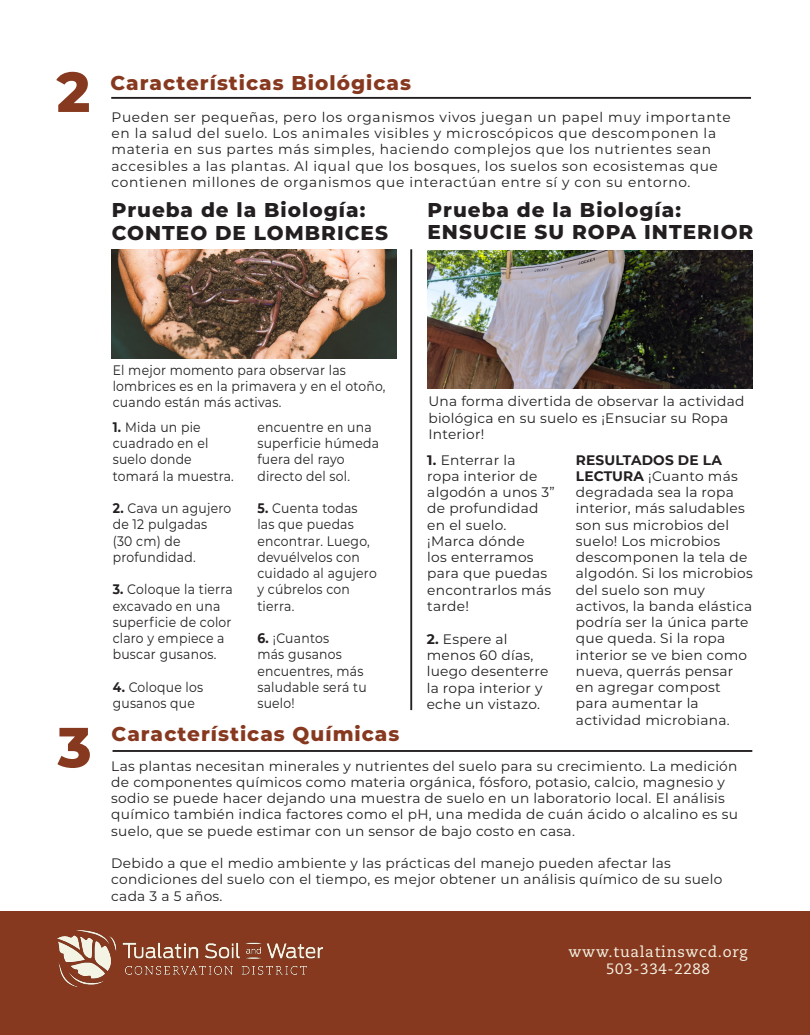
<style>
.page{position:relative;width:810px;height:1035px;background:#fff}
.page>*{position:absolute;margin:0;border:0;box-sizing:border-box;transform-origin:0 0}
.t1{font:800 56.25px "Montserrat";color:#873920}
.t2{font:800 20px/22.5px "Montserrat";letter-spacing:.05em;color:#231f20}
.t3{font:800 20px "Montserrat";letter-spacing:.05em;color:#873920}
.t4{font:15px/17.5px "Caecilia LT Pro 55 Roman";letter-spacing:.05em;color:#f4f4e4;text-align:center}
.t5{font:13.75px/16.2px "Montserrat";letter-spacing:.02em;color:#231f20}
.t6{font:13.75px/16.2px "Montserrat";letter-spacing:.02em;color:#231f20;scale:.9 1}
.t7{font:13.75px/16.2px "Montserrat";letter-spacing:.05em;color:#231f20}
.s1{font-weight:700}
</style>
<div class="page">
<div style="left:0;top:912px;width:810px;height:123px;background:#873920"></div>
<hr style="left:410px;top:249px;width:2px;height:461px;background:#231f20">
<hr style="left:111px;top:97px;width:640px;height:2px;background:#231f20">
<img style="left:112px;top:249px;width:285px;height:109px">
<hr style="left:113px;top:750px;width:639px;height:2px;background:#231f20">
<img style="left:58px;top:930px;width:265px;height:56px">
<img style="left:427px;top:251px;width:325px;height:137px">
<h1 class="t1" style="left:57px;top:51px;width:35px">2</h1>
<h2 class="t3" style="left:111px;top:68px;width:302px">Características Biológicas</h2>
<p class="t7" style="left:111px;top:108px;width:621px">Pueden ser pequeñas, pero los organismos vivos juegan un papel muy importante en la salud del suelo. Los animales visibles y microscópicos que descomponen la materia en sus partes más simples, haciendo complejos que los nutrientes sean accesibles a las plantas. Al iqual que los bosques, los suelos son ecosistemas que contienen millones de organismos que interactúan entre sí y con su entorno.</p>
<h2 class="t2" style="left:112px;top:198px;width:278px">Prueba de la Biología:<br>CONTEO DE LOMBRICES</h2>
<h2 class="t2" style="left:428px;top:197px;width:327px">Prueba de la Biología:<br>ENSUCIE SU ROPA INTERIOR</h2>
<p class="t6" style="left:113px;top:361px;width:305px">El mejor momento para observar las lombrices es en la primavera y en el otoño, cuando están más activas.</p>
<p class="t5" style="left:428px;top:393px;width:318px">Una forma divertida de observar la actividad biológica en su suelo es ¡Ensuciar su Ropa<br>Interior!</p>
<p class="t6" style="left:113px;top:418px;width:136px"><span class="s1">1.</span> Mida un pie cuadrado en el suelo donde tomará la muestra.</p>
<p class="t6" style="left:113px;top:500px;width:133px"><span class="s1">2.</span> Cava un agujero de 12 pulgadas<br>(30 cm) de profundidad.</p>
<p class="t6" style="left:113px;top:581px;width:135px"><span class="s1">3.</span> Coloque la tierra excavado en una superficie de color claro y empiece a buscar gusanos.</p>
<p class="t6" style="left:113px;top:678px;width:102px"><span class="s1">4.</span> Coloque los gusanos que</p>
<p class="t6" style="left:257px;top:418px;width:137px">encuentre en una superficie húmeda fuera del rayo directo del sol.</p>
<p class="t6" style="left:257px;top:500px;width:134px"><span class="s1">5.</span> Cuenta todas las que puedas encontrar. Luego, devuélvelos con cuidado al agujero y cúbrelos con tierra.</p>
<p class="t6" style="left:257px;top:630px;width:123px"><span class="s1">6.</span> ¡Cuantos<br>más gusanos encuentres, más saludable será tu suelo!</p>
<p class="t5" style="left:427px;top:451px;width:129px"><span class="s1">1.</span> Enterrar la<br>ropa interior de algodón a unos 3” de profundidad en el suelo. ¡Marca dónde<br>los enterramos para que puedas encontrarlos más tarde!</p>
<p class="t5" style="left:576px;top:451px;width:178px"><span class="s1">RESULTADOS DE LA<br>LECTURA</span> ¡Cuanto más degradada sea la ropa interior, más saludables son sus microbios del suelo! Los microbios descomponen la tela de algodón. Si los microbios del suelo son muy activos, la banda elástica podría ser la única parte que queda. Si la ropa interior se ve bien como nueva, querrás pensar en agregar compost para aumentar la actividad microbiana.</p>
<p class="t5" style="left:427px;top:630px;width:123px"><span class="s1">2.</span> Espere al menos 60 días, luego desenterre la ropa interior y eche un vistazo.</p>
<h1 class="t1" style="left:58px;top:706px;width:35px">3</h1>
<h2 class="t3" style="left:112px;top:719px;width:289px">Características Químicas</h2>
<p class="t5" style="left:111px;top:757px;width:628px">Las plantas necesitan minerales y nutrientes del suelo para su crecimiento. La medición de componentes químicos como materia orgánica, fósforo, potasio, calcio, magnesio y sodio se puede hacer dejando una muestra de suelo en un laboratorio local. El análisis químico también indica factores como el pH, una medida de cuán ácido o alcalino es su suelo, que se puede estimar con un sensor de bajo costo en casa.</p>
<p class="t5" style="left:111px;top:855px;width:613px">Debido a que el medio ambiente y las prácticas del manejo pueden afectar las condiciones del suelo con el tiempo, es mejor obtener un análisis químico de su suelo cada 3 a 5 años.</p>
<p class="t4" style="left:569px;top:943px;width:181px">www.tualatinswcd.org<br>503-334-2288</p>
</div>
